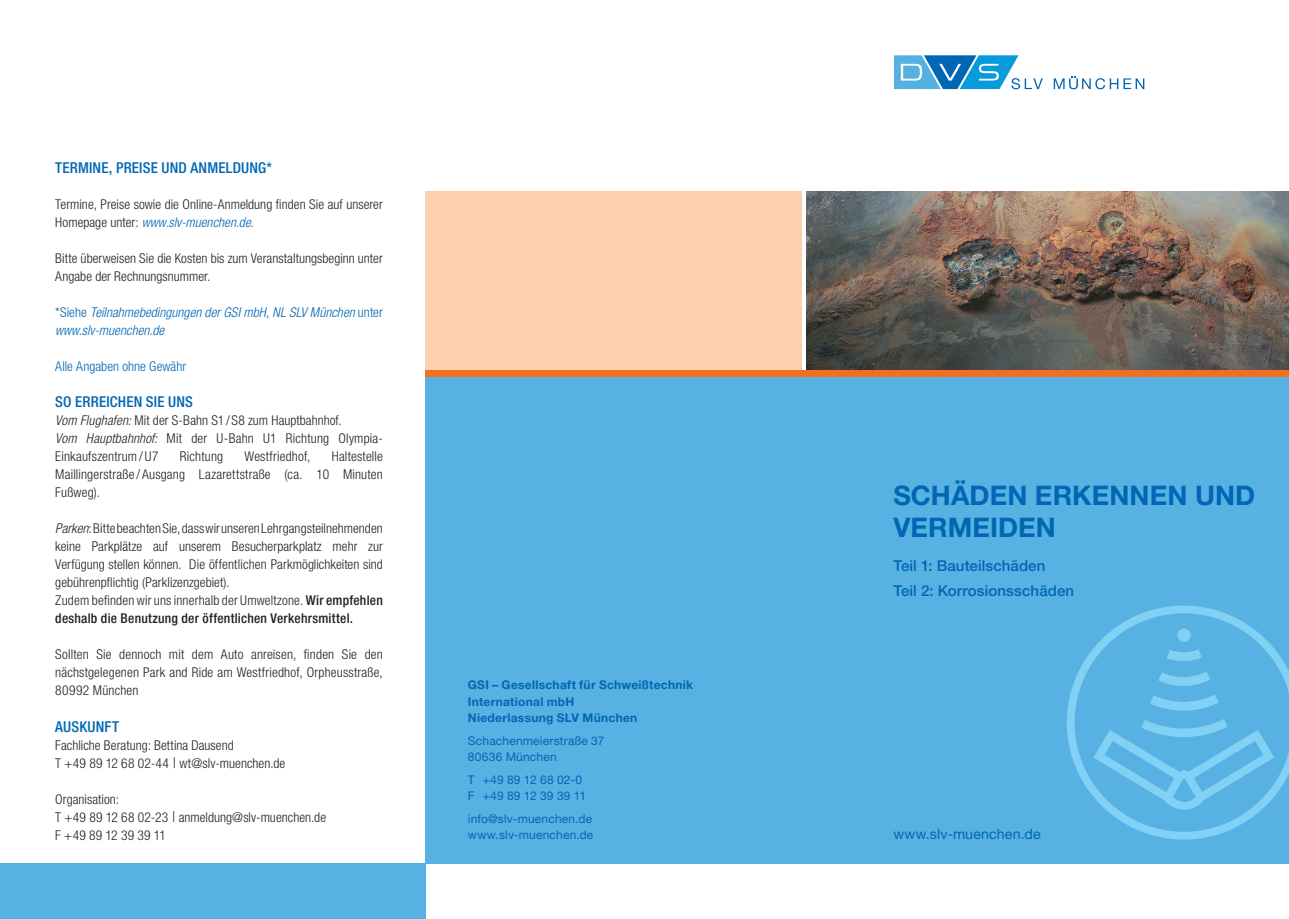
<style>
.page{position:relative;width:1289px;height:919px;background:#fff}
.page>*{position:absolute;margin:0;border:0;box-sizing:border-box;transform-origin:0 0}
.Titel_18{font:700 27px/32.4px "Helvetica Neue LT Std";letter-spacing:.005em;color:#0166b3}
.Informationen{font:500 condensed 15px "Helvetica Neue LT Std";letter-spacing:.01em;color:#0166b3}
.Subtitel{font:500 15px "Helvetica Neue LT Std";letter-spacing:.005em;color:#0166b3}
.Anschrift{font:14.25px "Helvetica Neue LT Std";letter-spacing:.005em;color:#0166b3}
.Informationen-2{font:300 condensed 13.5px/18px "Helvetica Neue LT Std";letter-spacing:.005em;color:#231f20}
.Informationen-3{font:500 condensed 13.5px/18px "Helvetica Neue LT Std";letter-spacing:.015em;color:#231f20}
.Informationen-4{font:italic 300 condensed 13.5px/18px "Helvetica Neue LT Std";letter-spacing:.005em;color:#0166b3}
.Überschriften_Innen{font:300 condensed 13.5px "Helvetica Neue LT Std";letter-spacing:.005em;color:#0166b3}
.Anschrift-2{font:12px/16.5px "Helvetica Neue LT Std";letter-spacing:.015em;color:#0166b3}
.Firmierung{font:700 12px/16.5px "Helvetica Neue LT Std";letter-spacing:.025em;color:#0166b3}
.s1{font-style:italic;color:#0166b3}
.s2{font-style:normal}
.s3{font-style:italic}
.s4{font-weight:300}
.s5{font-size:15px}
</style>
<div class="page">
<div style="left:425px;top:370px;width:863px;height:493px;background:#58b1e3"></div>
<svg style="left:1053px;top:76px;width:91px;height:13px"></svg>
<svg style="left:894px;top:55px;width:148px;height:34px"></svg>
<div style="left:0;top:863px;width:425px;height:55px;background:#58b1e3"></div>
<svg style="left:1067px;top:605px;width:221px;height:234px"></svg>
<div style="left:1177px;top:628px;width:13px;height:13px;background:#81d1f4;border-radius:50%"></div>
<svg style="left:1150px;top:694px;width:68px;height:16px"></svg>
<svg style="left:1158px;top:671px;width:52px;height:14px"></svg>
<svg style="left:1166px;top:649px;width:35px;height:12px"></svg>
<svg style="left:1093px;top:719px;width:181px;height:90px"></svg>
<img style="left:806px;top:191px;width:482px;height:179px">
<div style="left:425px;top:191px;width:376px;height:179px;background:#fccfae"></div>
<div style="left:425px;top:370px;width:863px;height:6px;background:#f36e21"></div>
<p class="Informationen" style="left:55px;top:159px;width:218px">TERMINE, PREISE UND ANMELDUNG*</p>
<p class="Informationen-2" style="left:55px;top:195px;width:329px">Termine, Preise sowie die Online-Anmeldung finden Sie auf unserer<br>Homepage unter: <span class="s1">www.slv-muenchen.de.</span></p>
<p class="Informationen-2" style="left:55px;top:249px;width:329px">Bitte überweisen Sie die Kosten bis zum Veranstaltungsbeginn unter<br>Angabe der Rechnungsnummer.</p>
<p class="Informationen-4" style="left:55px;top:304px;width:329px"><span class="s2">*Siehe</span> Teilnahmebedingungen der GSI mbH, NL SLV München <span class="s2">unter </span>www.slv-muenchen.de</p>
<p class="Überschriften_Innen" style="left:55px;top:359px;width:132px">Alle Angaben ohne Gewähr</p>
<p class="Informationen" style="left:55px;top:393px;width:139px">SO ERREICHEN SIE UNS</p>
<p class="Informationen-2" style="left:55px;top:411px;width:288px"><span class="s3">Vom Flughafen:</span> Mit der S-Bahn S1 / S8 zum Hauptbahnhof.</p>
<p class="Informationen-2" style="left:55px;top:429px;width:329px"><span class="s3">Vom Hauptbahnhof:</span> Mit der U-Bahn U1 Richtung Olympia-<br>Einkaufszentrum/ U7</p>
<p class="Informationen-2" style="left:180px;top:447px;width:45px">Richtung</p>
<p class="Informationen-2" style="left:244px;top:447px;width:67px">Westfriedhof,</p>
<p class="Informationen-2" style="left:55px;top:447px;width:329px;text-align:justify;text-indent:276px">Haltestelle Maillingerstraße / Ausgang Lazarettstraße (ca. 10 Minuten Fußweg).</p>
<p class="Informationen-2" style="left:55px;top:519px;width:329px;text-align:justify"><span class="s3">Parken</span>: Bitte beachten Sie, dass wir unseren Lehrgangsteilnehmenden keine Parkplätze auf unserem Besucherparkplatz mehr zur Verfügung stellen können. Die öffentlichen Parkmöglichkeiten sind gebührenpflichtig (Parklizenzgebiet).</p>
<p class="Informationen-3" style="left:55px;top:591px;width:329px"><span class="s4">Zudem befinden wir uns innerhalb der Umweltzone.</span> Wir empfehlen deshalb die Benutzung der öffentlichen Verkehrsmittel.</p>
<p class="Informationen-2" style="left:55px;top:645px;width:329px;text-align:justify">Sollten Sie dennoch mit dem Auto anreisen, finden Sie den nächstgelegenen Park and Ride am Westfriedhof, Orpheusstraße, 80992 München</p>
<p class="Informationen" style="left:55px;top:717px;width:65px">AUSKUNFT</p>
<p class="Informationen-2" style="left:55px;top:735px;width:180px">Fachliche Beratung: Bettina Dausend</p>
<p class="Informationen-2" style="left:55px;top:753px;width:231px">T +49 89 12 68 02-44 <span class="s5">|</span> wt@slv-muenchen.de</p>
<p class="Informationen-2" style="left:55px;top:789px;width:65px">Organisation:</p>
<p class="Informationen-2" style="left:55px;top:807px;width:272px">T +49 89 12 68 02-23 <span class="s5">|</span> anmeldung@slv-muenchen.de</p>
<p class="Informationen-2" style="left:55px;top:825px;width:112px">F +49 89 12 39 39 11</p>
<p class="Anschrift" style="left:893px;top:825px;width:149px">www.slv-muenchen.de</p>
<p class="Titel_18" style="left:893px;top:478px;width:363px">SCHÄDEN ERKENNEN UND<br>VERMEIDEN</p>
<p class="Subtitel" style="left:893px;top:556px;width:153px">Teil 1: Bauteilschäden</p>
<p class="Subtitel" style="left:893px;top:582px;width:182px">Teil 2: Korrosionsschäden</p>
<p class="Firmierung" style="left:468px;top:676px;width:227px">GSI – Gesellschaft für Schweißtechnik<br>International mbH<br>Niederlassung SLV München</p>
<p class="Anschrift-2" style="left:468px;top:732px;width:138px">Schachenmeierstraße 37<br>80636 München</p>
<p class="Anschrift-2" style="left:468px;top:771px;width:120px">T +49 89 12 68 02-0<br>F +49 89 12 39 39 11</p>
<p class="Anschrift-2" style="left:468px;top:810px;width:127px">info@slv-muenchen.de www.slv-muenchen.de</p>
</div>
